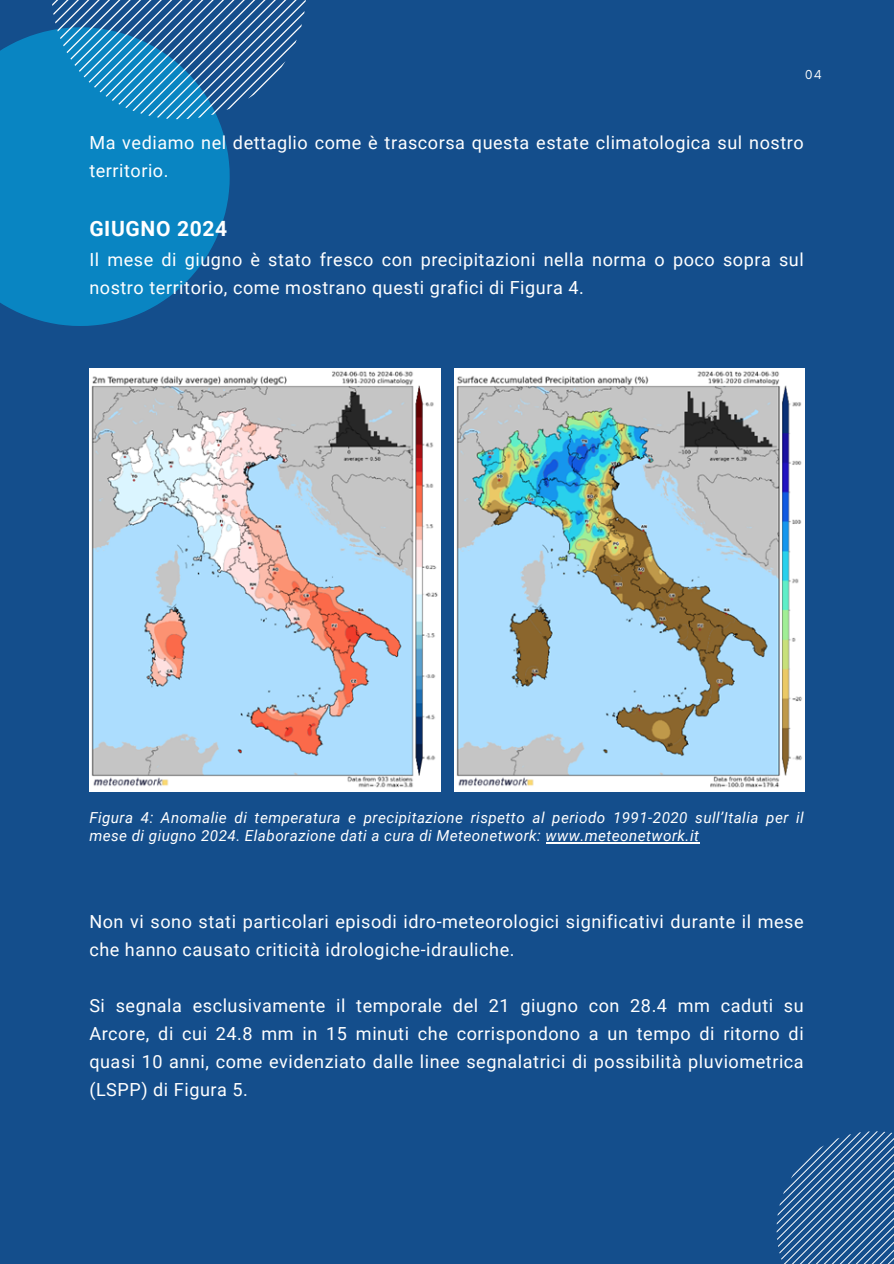
<style>
.page{position:relative;width:894px;height:1264px;background:#fff}
.page>*{position:absolute;margin:0;border:0;box-sizing:border-box;transform-origin:0 0}
.t1{font:700 21px "Roboto";letter-spacing:.03em;color:#fff}
.t2{font:18px/28.2px "Roboto";letter-spacing:.03em;color:#fff}
.t3{font:italic 15.15px/18px "Roboto";letter-spacing:.03em;color:#fff}
.t4{font:13.2px "Glacial Indifference";color:#fff}
</style>
<div class="page">
<div style="left:0;top:0;width:893px;height:1263px;background:#144e8c"></div>
<svg style="left:0;top:30px;width:230px;height:296px;background:#0a7ebb"></svg>
<svg style="left:52px;top:0;width:254px;height:119px"></svg>
<svg style="left:776px;top:1131px;width:117px;height:132px"></svg>
<hr style="left:545px;top:842px;width:154px;height:1px;background:#fff">
<img style="left:454px;top:368px;width:350px;height:423px">
<img style="left:89px;top:368px;width:351px;height:423px">
<p class="t4" style="left:805px;top:66px;width:18px">04</p>
<p class="t2" style="left:89px;top:129px;width:715px">Ma vediamo nel dettaglio come è trascorsa questa estate climatologica sul nostro territorio.</p>
<h1 class="t1" style="left:89px;top:216px;width:139px">GIUGNO 2024</h1>
<h1 class="t2" style="left:89px;top:246px;width:715px">Il mese di giugno è stato fresco con precipitazioni nella norma o poco sopra sul nostro territorio, come mostrano questi grafici di Figura 4.</h1>
<h1 class="t3" style="left:89px;top:808px;width:715px">Figura 4: Anomalie di temperatura e precipitazione rispetto al periodo 1991-2020 sull’Italia per il mese di giugno 2024. Elaborazione dati a cura di Meteonetwork: www.meteonetwork.it</h1>
<p class="t2" style="left:89px;top:907px;width:715px">Non vi sono stati particolari episodi idro-meteorologici significativi durante il mese che hanno causato criticità idrologiche-idrauliche.</p>
<p class="t2" style="left:89px;top:991px;width:715px;text-align:justify">Si segnala esclusivamente il temporale del 21 giugno con 28.4 mm caduti su Arcore, di cui 24.8 mm in 15 minuti che corrispondono a un tempo di ritorno di quasi 10 anni, come evidenziato dalle linee segnalatrici di possibilità pluviometrica (LSPP) di Figura 5.</p>
</div>
